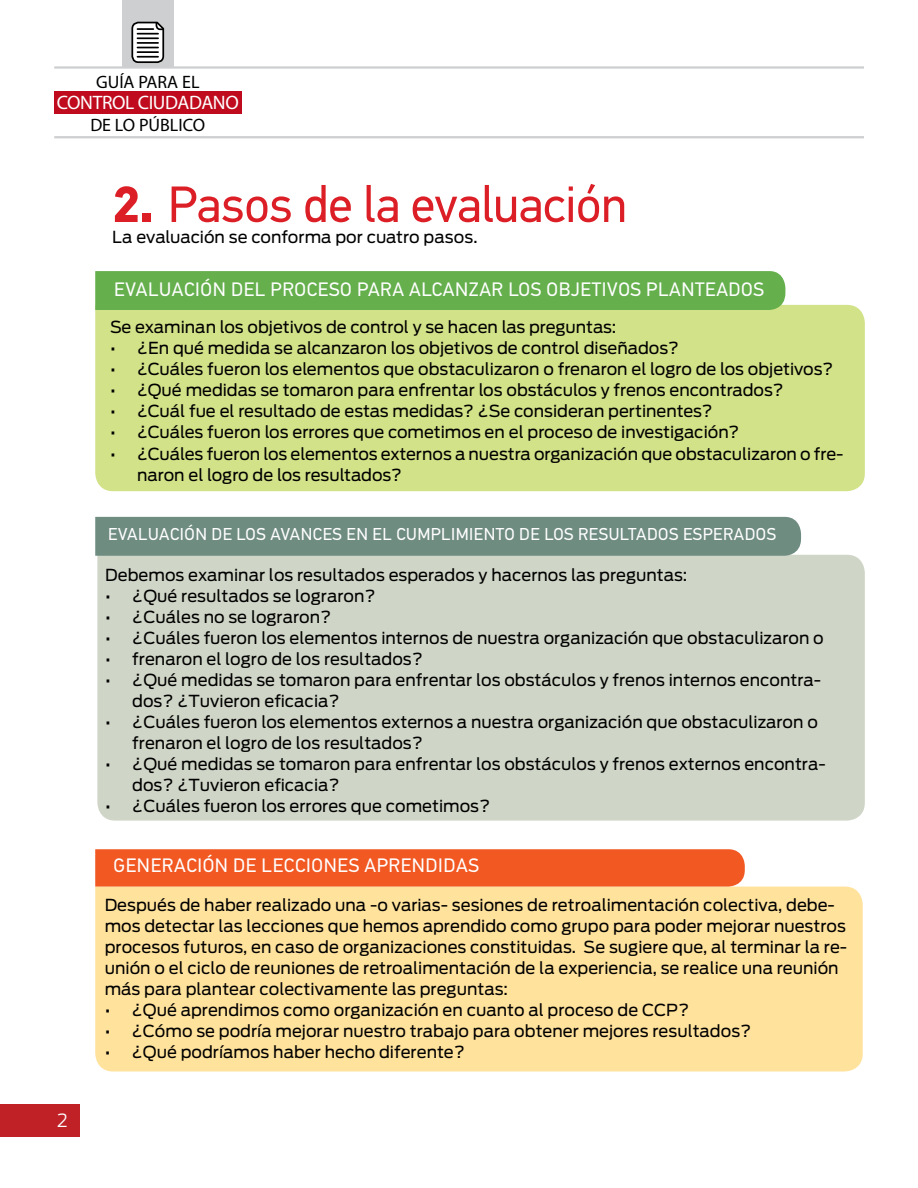
<style>
.page{position:relative;width:918px;height:1188px;background:#fff}
.page>*{position:absolute;margin:0;border:0;box-sizing:border-box;transform-origin:0 0}
.t1{font:51px "PF Din Text Universal";color:#dc1f26}
.t2{font:19.5px "PF Din Text Universal";letter-spacing:.03em;color:#fff}
.t3{font:19.5px "Myriad Pro";letter-spacing:-.02em;color:#fff}
.t4{font:18px "Myriad Pro";color:#000}
.t5{font:300 18px "Antenna";color:#fff}
.t6{font:17.25px "PF Din Text Universal";letter-spacing:.03em;color:#fff}
.t7{font:16.5px/21px "Antenna";color:#000}
.s1{font-weight:700}
</style>
<div class="page">
<div style="left:122px;top:0;width:51px;height:67px;background:#cdcfd0"></div>
<div style="left:54px;top:91px;width:188px;height:22px;background:#bf0b1d"></div>
<div style="left:0;top:1104px;width:80px;height:33px;background:#bf2126"></div>
<svg style="left:131px;top:21px;width:34px;height:42px"></svg>
<hr style="left:137px;top:51px;width:21px;height:2px;background:#000">
<hr style="left:137px;top:56px;width:21px;height:2px;background:#000">
<hr style="left:54px;top:66px;width:810px;height:3px;background:#cdcfd0">
<hr style="left:54px;top:136px;width:810px;height:2px;background:#cdcfd0">
<div style="left:95px;top:305px;width:770px;height:186px;background:#d2e288"></div>
<div style="left:97px;top:555px;width:768px;height:266px;background:#d0d6c7"></div>
<div style="left:95px;top:887px;width:768px;height:184px;background:#ffe29c"></div>
<div style="left:95px;top:271px;width:690px;height:39px;background:#65af4d"></div>
<div style="left:95px;top:849px;width:650px;height:38px;background:#f15822"></div>
<div style="left:95px;top:517px;width:706px;height:39px;background:#6f8c81"></div>
<p class="t4" style="left:96px;top:71px;width:105px">GUÍA PARA EL</p>
<p class="t3" style="left:57px;top:91px;width:184px">CONTROL CIUDADANO</p>
<p class="t4" style="left:90px;top:114px;width:116px">DE LO PÚBLICO</p>
<h1 class="t1" style="left:112px;top:174px;width:516px"><span class="s1">2.</span> PASOS DE LA EVALUACIÓN</h1>
<p class="t7" style="left:112px;top:227px;width:367px">La evaluación se conforma por cuatro pasos.</p>
<p class="t2" style="left:114px;top:278px;width:651px">EVALUACIÓN DEL PROCESO PARA ALCANZAR LOS OBJETIVOS PLANTEADOS</p>
<p class="t7" style="left:110px;top:317px;width:508px">Se examinan los objetivos de control y se hacen las preguntas:</p>
<p class="t7" style="left:110px;top:338px;width:570px">• ¿En qué medida se alcanzaron los objetivos de control diseñados?</p>
<p class="t7" style="left:110px;top:359px;width:725px">• ¿Cuáles fueron los elementos que obstaculizaron o frenaron el logro de los objetivos?</p>
<p class="t7" style="left:110px;top:380px;width:675px">• ¿Qué medidas se tomaron para enfrentar los obstáculos y frenos encontrados?</p>
<p class="t7" style="left:110px;top:401px;width:604px">• ¿Cuál fue el resultado de estas medidas? ¿Se consideran pertinentes?</p>
<p class="t7" style="left:110px;top:422px;width:631px">• ¿Cuáles fueron los errores que cometimos en el proceso de investigación?</p>
<p class="t7" style="left:137px;top:443px;width:708px;text-indent:-27px">• ¿Cuáles fueron los elementos externos a nuestra organización que obstaculizaron o fre&shy;naron el logro de los resultados?</p>
<p class="t6" style="left:108px;top:524px;width:22px">EVALUAC</p>
<p class="t6" style="left:180px;top:524px;width:67px">IÓN DE LOS</p>
<p class="t6" style="left:270px;top:524px;width:12px">AVANC</p>
<p class="t6" style="left:323px;top:524px;width:172px">ES EN EL CUMPLIMIENTO</p>
<p class="t6" style="left:519px;top:524px;width:36px">DE LOS</p>
<p class="t6" style="left:578px;top:524px;width:32px">RESULTADOS</p>
<p class="t6" style="left:683px;top:524px;width:52px">ESPERADOS</p>
<p class="t7" style="left:105px;top:564px;width:584px">Debemos examinar los resultados esperados y hacernos las preguntas:</p>
<p class="t7" style="left:105px;top:585px;width:272px">• ¿Qué resultados se lograron?</p>
<p class="t7" style="left:105px;top:606px;width:228px">• ¿Cuáles no se lograron?</p>
<p class="t7" style="left:105px;top:627px;width:720px">• ¿Cuáles fueron los elementos internos de nuestra organización que obstaculizaron o</p>
<p class="t7" style="left:105px;top:648px;width:319px">• frenaron el logro de los resultados?</p>
<p class="t7" style="left:132px;top:669px;width:691px;text-indent:-27px">• ¿Qué medidas se tomaron para enfrentar los obstáculos y frenos internos encontra&shy;dos? ¿Tuvieron eficacia?</p>
<p class="t7" style="left:132px;top:711px;width:687px;text-indent:-27px">• ¿Cuáles fueron los elementos externos a nuestra organización que obstaculizaron o frenaron el logro de los resultados?</p>
<p class="t7" style="left:132px;top:753px;width:695px;text-indent:-27px">• ¿Qué medidas se tomaron para enfrentar los obstáculos y frenos externos encontra&shy;dos? ¿Tuvieron eficacia?</p>
<p class="t7" style="left:105px;top:795px;width:386px">• ¿Cuáles fueron los errores que cometimos?</p>
<p class="t2" style="left:114px;top:853px;width:367px">GENERACIÓN DE LECCIONES APRENDIDAS</p>
<p class="t5" style="left:57px;top:1110px;width:12px">2</p>
<p class="t7" style="left:105px;top:895px;width:744px">Después de haber realizado una -o varias- sesiones de retroalimentación colectiva, debe&shy;mos detectar las lecciones que hemos aprendido como grupo para poder mejorar nuestros procesos futuros, en caso de organizaciones constituidas. Se sugiere que, al terminar la re&shy;unión o el ciclo de reuniones de retroalimentación de la experiencia, se realice una reunión más para plantear colectivamente las preguntas:</p>
<p class="t7" style="left:105px;top:1000px;width:586px">• ¿Qué aprendimos como organización en cuanto al proceso de CCP?</p>
<p class="t7" style="left:105px;top:1021px;width:648px">• ¿Cómo se podría mejorar nuestro trabajo para obtener mejores resultados?</p>
<p class="t7" style="left:105px;top:1042px;width:362px">• ¿Qué podríamos haber hecho diferente?</p>
</div>
